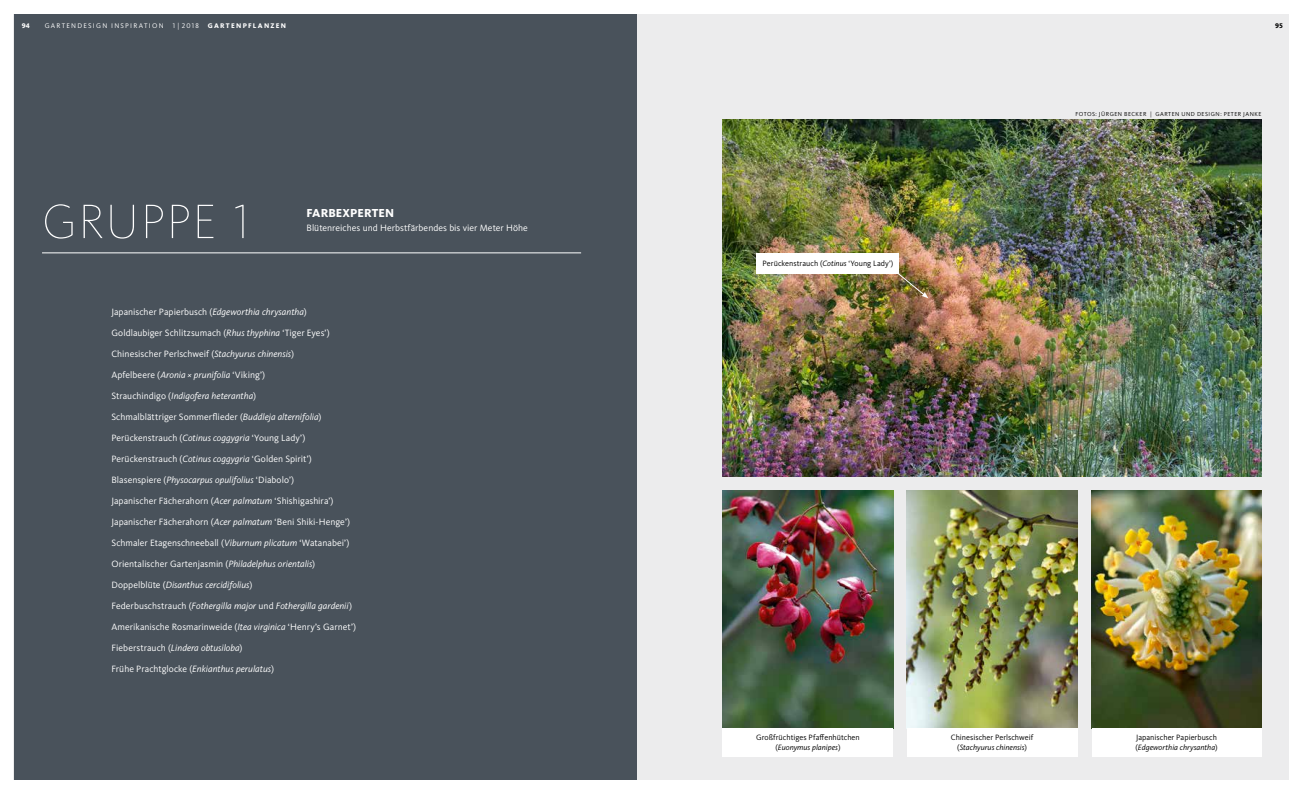
<style>
.page{position:relative;width:1304px;height:794px;background:#fff}
.page>*{position:absolute;margin:0;border:0;box-sizing:border-box;transform-origin:0 0}
.t1{font:100 50px "Kievit OT";letter-spacing:.02em;color:#fff}
.t2{font:800 12px "Kievit OT";letter-spacing:.005em;color:#fff}
.t3{font:9.5px "Kievit OT";letter-spacing:.005em;color:#fff}
.t4{font:italic 9.5px "Kievit OT";color:#fff}
.t5{font:8px/10px "Kievit OT";letter-spacing:.005em;color:#000;text-align:center}
.t6{font:7px "Kievit OT";letter-spacing:.18em;color:#fff}
.t7{font:800 7px "Kievit OT";letter-spacing:.18em;color:#fff}
.t8{font:800 7px "Kievit OT";color:#000}
.t9{font:6px "Kievit OT";letter-spacing:.08em;color:#000}
.s1{font-style:italic}
.s2{font-style:normal}
</style>
<div class="page">
<div style="left:14px;top:14px;width:1275px;height:766px;background:#ececed"></div>
<div style="left:14px;top:14px;width:623px;height:766px;background:#49525b"></div>
<img style="left:723px;top:490px;width:170px;height:238px">
<img style="left:907px;top:490px;width:170px;height:238px">
<img style="left:1092px;top:490px;width:169px;height:238px">
<img style="left:723px;top:119px;width:538px;height:357px">
<hr style="left:42px;top:252px;width:539px;height:1px;background:#fff">
<div style="left:757px;top:253px;width:142px;height:21px;background:#fff"></div>
<div style="left:723px;top:728px;width:170px;height:28px;background:#fff"></div>
<div style="left:907px;top:728px;width:170px;height:28px;background:#fff"></div>
<div style="left:1092px;top:728px;width:169px;height:28px;background:#fff"></div>
<svg style="left:896px;top:272px;width:32px;height:26px"></svg>
<p class="t7" style="left:22px;top:22px;width:10px">94</p>
<p class="t6" style="left:45px;top:22px;width:120px">GARTENDESIGN INSPIRATION</p>
<p class="t6" style="left:173px;top:22px;width:28px">1 | 2018</p>
<p class="t7" style="left:208px;top:22px;width:80px">GARTENPFLANZEN</p>
<p class="t8" style="left:1275px;top:22px;width:10px">95</p>
<h1 class="t1" style="left:42px;top:194px;width:208px">GRUPPE 1</h1>
<p class="t2" style="left:307px;top:206px;width:89px">FARBEXPERTEN</p>
<p class="t3" style="left:306px;top:223px;width:223px">Blütenreiches und Herbstfärbendes bis vier Meter Höhe</p>
<p class="t3" style="left:111px;top:307px;width:197px">Japanischer Papierbusch (<span class="s1">Edgeworthia chrysantha</span>)</p>
<p class="t3" style="left:111px;top:328px;width:220px">Goldlaubiger Schlitzsumach (<span class="s1">Rhus thyphina</span> ‘Tiger Eyes’)</p>
<p class="t3" style="left:111px;top:349px;width:184px">Chinesischer Perlschweif (<span class="s1">Stachyurus chinensis</span>)</p>
<p class="t3" style="left:111px;top:370px;width:155px">Apfelbeere (<span class="s1">Aronia × prunifolia</span> ‘Viking’)</p>
<p class="t4" style="left:111px;top:390px;width:146px"><span class="s2">Strauchindigo (</span>Indigofera heterantha<span class="s2">)</span></p>
<p class="t3" style="left:111px;top:412px;width:212px">Schmalblättriger Sommerflieder (<span class="s1">Buddleja alternifolia</span>)</p>
<p class="t3" style="left:111px;top:433px;width:195px">Perückenstrauch (<span class="s1">Cotinus coggygria</span> ‘Young Lady’)</p>
<p class="t3" style="left:111px;top:454px;width:202px">Perückenstrauch (<span class="s1">Cotinus coggygria</span> ‘Golden Spirit’)</p>
<p class="t3" style="left:111px;top:475px;width:184px">Blasenspiere (<span class="s1">Physocarpus opulifolius</span> ‘Diabolo’)</p>
<p class="t3" style="left:111px;top:496px;width:224px">Japanischer Fächerahorn (<span class="s1">Acer palmatum</span> ‘Shishigashira’)</p>
<p class="t3" style="left:111px;top:517px;width:240px">Japanischer Fächerahorn (<span class="s1">Acer palmatum</span> ‘Beni Shiki-Henge’)</p>
<p class="t3" style="left:111px;top:538px;width:239px">Schmaler Etagenschneeball (<span class="s1">Viburnum plicatum</span> ‘Watanabei’)</p>
<p class="t3" style="left:111px;top:559px;width:205px">Orientalischer Gartenjasmin (<span class="s1">Philadelphus orientalis</span>)</p>
<p class="t4" style="left:111px;top:579px;width:142px"><span class="s2">Doppelblüte (</span>Disanthus cercidifolius<span class="s2">)</span></p>
<p class="t4" style="left:111px;top:600px;width:242px"><span class="s2">Federbuschstrauch (</span>Fothergilla major <span class="s2">und</span> Fothergilla gardenii<span class="s2">)</span></p>
<p class="t3" style="left:111px;top:622px;width:246px">Amerikanische Rosmarinweide (<span class="s1">Itea virginica</span> ‘Henry’s Garnet’)</p>
<p class="t4" style="left:111px;top:642px;width:133px"><span class="s2">Fieberstrauch (</span>Lindera obtusiloba<span class="s2">)</span></p>
<p class="t3" style="left:111px;top:664px;width:164px">Frühe Prachtglocke (<span class="s1">Enkianthus perulatus</span>)</p>
<p class="t5" style="left:763px;top:258px;width:132px">Perückenstrauch (<span class="s1">Cotinus</span> ‘Young Lady’)</p>
<p class="t9" style="left:1075px;top:111px;width:187px">FOTOS: JÜRGEN BECKER | GARTEN UND DESIGN: PETER JANKE</p>
<p class="t5" style="left:756px;top:732px;width:105px">Großfrüchtiges Pfaffenhütchen (<span class="s1">Euonymus planipes</span>)</p>
<p class="t5" style="left:951px;top:732px;width:84px">Chinesischer Perlschweif (<span class="s1">Stachyurus chinensis</span>)</p>
<p class="t5" style="left:1136px;top:732px;width:83px;text-align:left">Japanischer Papierbusch (<span class="s1">Edgeworthia chrysantha</span>)</p>
</div>
